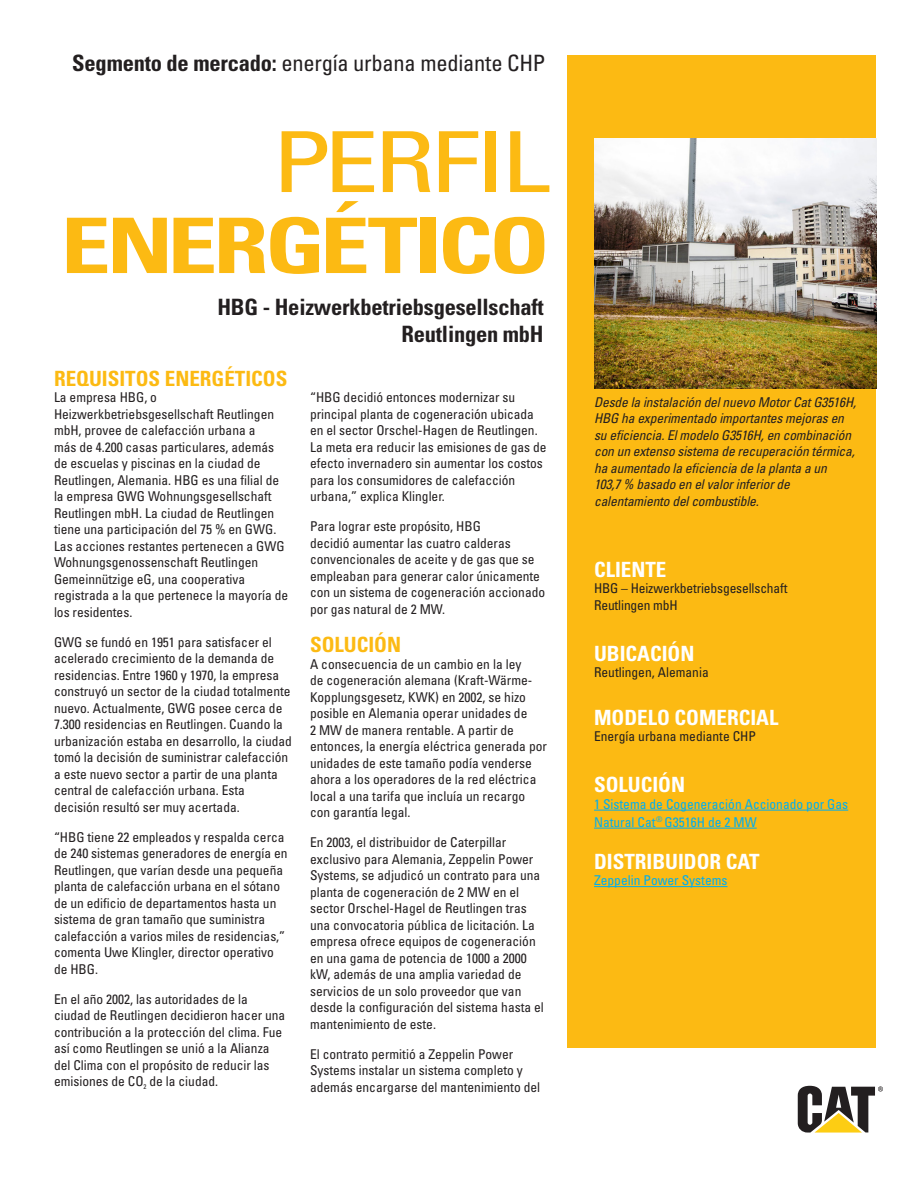
<style>
.page{position:relative;width:918px;height:1188px;background:#fff}
.page>*{position:absolute;margin:0;border:0;box-sizing:border-box;transform-origin:0 0}
.t1{font:condensed 84.15px "Univers LT Std";letter-spacing:-.04em;color:#fcba13;scale:1.3 1}
.t2{font:700 condensed 76.65px "Univers LT Std";letter-spacing:-.04em;color:#fcba13;scale:1.3 1}
.t3{font:700 condensed 22.5px/27px "Univers LT Std";letter-spacing:-.01em;color:#231f20;text-align:right}
.t4{font:condensed 22.5px "Univers LT Std";letter-spacing:-.01em;color:#231f20}
.customer{font:700 condensed 21px "Univers LT Std";color:#fff}
.Headline{font:700 condensed 21px "Univers LT Std";color:#fcba13}
.Headline-2{font:condensed 13.5px/16.5px "Univers LT Std";color:#231f20}
.t5{font:italic condensed 13.5px/16.5px "Univers";letter-spacing:-.01em;color:#231f20}
.t6{font:condensed 13.5px/18px "Univers LT Std";color:#00aeef}
.t7{font:condensed 7.8px "Univers LT Std";color:#00aeef}
.s1{font-weight:700}
</style>
<div class="page">
<div style="left:567px;top:55px;width:309px;height:993px;background:#fcba13"></div>
<hr style="left:594px;top:810px;width:254px;height:1px;background:#00aeef">
<hr style="left:594px;top:828px;width:163px;height:1px;background:#00aeef">
<hr style="left:594px;top:886px;width:134px;height:1px;background:#00aeef">
<img style="left:594px;top:138px;width:282px;height:251px">
<svg style="left:798px;top:1086px;width:85px;height:47px"></svg>
<p class="t4" style="left:72px;top:48px;width:475px"><span class="s1">Segmento de mercado:</span> energía urbana mediante CHP</p>
<p class="t1" style="left:271px;top:109px;width:216px">PERFIL</p>
<p class="t2" style="left:61px;top:199px;width:378px">ENERGÉTICO</p>
<p class="t3" style="left:217px;top:293px;width:328px">HBG - Heizwerkbetriebsgesellschaft<br>Reutlingen mbH</p>
<p class="Headline" style="left:54px;top:365px;width:235px">REQUISITOS ENERGÉTICOS</p>
<p class="Headline-2" style="left:54px;top:389px;width:236px">La empresa HBG, o Heizwerkbetriebsgesellschaft Reutlingen mbH, provee de calefacción urbana a<br>más de 4.200 casas particulares, además de escuelas y piscinas en la ciudad de Reutlingen, Alemania. HBG es una filial de la empresa GWG Wohnungsgesellschaft Reutlingen mbH. La ciudad de Reutlingen tiene una participación del 75 % en GWG.<br>Las acciones restantes pertenecen a GWG Wohnungsgenossenschaft Reutlingen Gemeinnützige eG, una cooperativa registrada a la que pertenece la mayoría de los residentes.</p>
<p class="Headline-2" style="left:54px;top:633px;width:240px">GWG se fundó en 1951 para satisfacer el acelerado crecimiento de la demanda de residencias. Entre 1960 y 1970, la empresa construyó un sector de la ciudad totalmente nuevo. Actualmente, GWG posee cerca de 7.300 residencias en Reutlingen. Cuando la urbanización estaba en desarrollo, la ciudad tomó la decisión de suministrar calefacción a este nuevo sector a partir de una planta central de calefacción urbana. Esta decisión resultó ser muy acertada.</p>
<p class="Headline-2" style="left:54px;top:828px;width:235px">“HBG tiene 22 empleados y respalda cerca de 240 sistemas generadores de energía en Reutlingen, que varían desde una pequeña planta de calefacción urbana en el sótano de un edificio de departamentos hasta un sistema de gran tamaño que suministra calefacción a varios miles de residencias,” comenta Uwe Klingler, director operativo de HBG.</p>
<p class="Headline-2" style="left:54px;top:990px;width:233px">En el año 2002, las autoridades de la ciudad de Reutlingen decidieron hacer una contribución a la protección del clima. Fue así como Reutlingen se unió a la Alianza del Clima con el propósito de reducir las emisiones de CO<sub>2</sub> de la ciudad.</p>
<p class="Headline-2" style="left:310px;top:389px;width:238px">“HBG decidió entonces modernizar su principal planta de cogeneración ubicada en el sector Orschel-Hagen de Reutlingen.<br>La meta era reducir las emisiones de gas de efecto invernadero sin aumentar los costos para los consumidores de calefacción urbana,” explica Klingler.</p>
<p class="Headline-2" style="left:310px;top:518px;width:237px">Para lograr este propósito, HBG<br>decidió aumentar las cuatro calderas convencionales de aceite y de gas que se empleaban para generar calor únicamente con un sistema de cogeneración accionado por gas natural de 2 MW.</p>
<p class="Headline" style="left:310px;top:632px;width:93px">SOLUCIÓN</p>
<p class="Headline-2" style="left:310px;top:656px;width:238px">A consecuencia de un cambio en la ley<br>de cogeneración alemana (Kraft-Wärme-Kopplungsgesetz, KWK) en 2002, se hizo posible en Alemania operar unidades de<br>2 MW de manera rentable. A partir de entonces, la energía eléctrica generada por unidades de este tamaño podía venderse ahora a los operadores de la red eléctrica local a una tarifa que incluía un recargo con garantía legal.</p>
<p class="Headline-2" style="left:310px;top:834px;width:235px">En 2003, el distribuidor de Caterpillar exclusivo para Alemania, Zeppelin Power Systems, se adjudicó un contrato para una planta de cogeneración de 2 MW en el sector Orschel-Hagel de Reutlingen tras una convocatoria pública de licitación. La empresa ofrece equipos de cogeneración en una gama de potencia de 1000 a 2000 kW, además de una amplia variedad de servicios de un solo proveedor que van desde la configuración del sistema hasta el mantenimiento de este.</p>
<p class="Headline-2" style="left:310px;top:1046px;width:232px">El contrato permitió a Zeppelin Power<br>Systems instalar un sistema completo y además encargarse del mantenimiento del</p>
<p class="t5" style="left:594px;top:394px;width:264px">Desde la instalación del nuevo Motor Cat G3516H, HBG ha experimentado importantes mejoras en su eficiencia. El modelo G3516H, en combinación con un extenso sistema de recuperación térmica, ha aumentado la eficiencia de la planta a un 103,7 % basado en el valor inferior de calentamiento del combustible.</p>
<p class="customer" style="left:594px;top:556px;width:74px">CLIENTE</p>
<p class="Headline-2" style="left:594px;top:580px;width:195px">HBG – Heizwerkbetriebsgesellschaft<br>Reutlingen mbH</p>
<p class="customer" style="left:594px;top:640px;width:102px">UBICACIÓN</p>
<p class="Headline-2" style="left:594px;top:664px;width:116px">Reutlingen, Alemania</p>
<p class="customer" style="left:594px;top:704px;width:186px">MODELO COMERCIAL</p>
<p class="Headline-2" style="left:594px;top:728px;width:163px">Energía urbana mediante CHP</p>
<p class="customer" style="left:594px;top:772px;width:93px">SOLUCIÓN</p>
<p class="t6" style="left:594px;top:795px;width:256px">1 Sistema de Cogeneración Accionado por Gas<br>Natural Cat G3516H de 2 MW</p>
<p class="customer" style="left:594px;top:848px;width:167px">DISTRIBUIDOR CAT</p>
<p class="t6" style="left:594px;top:871px;width:135px">Zeppelin Power Systems</p>
<p class="t7" style="left:656px;top:815px;width:8px">®</p>
</div>
